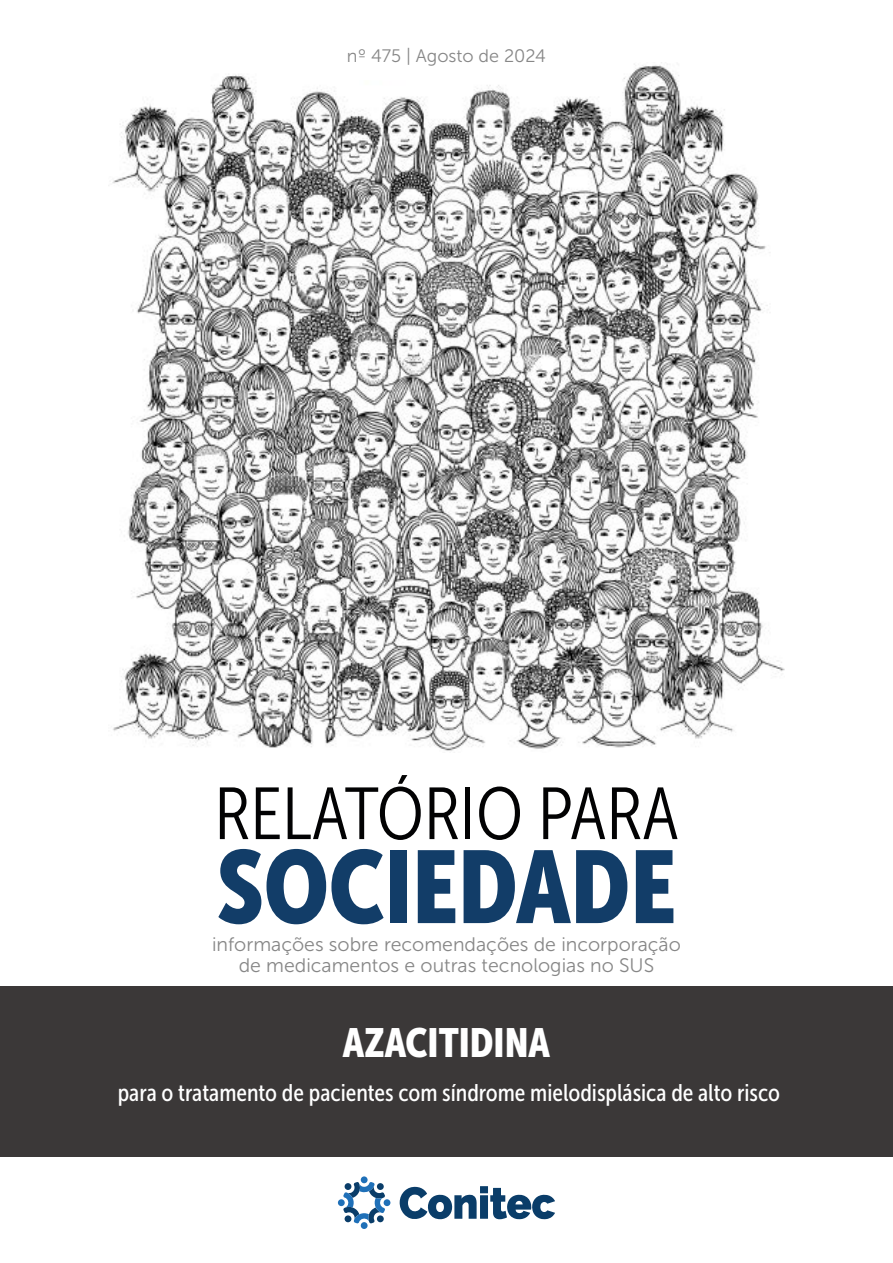
<style>
.page{position:relative;width:893px;height:1263px;background:#fff}
.page>*{position:absolute;margin:0;border:0;box-sizing:border-box;transform-origin:0 0}
.t1{font:102px "Museo Sans Cond 900";color:#123d68}
.t2{font:73.5px "Museo Sans Cond 300";color:#020203}
.t3{font:40.5px "Museo Sans Cond 900";color:#fff}
.t4{font:24px "Museo Sans Cond 500";color:#fff}
.t5{font:19.5px/21px "Museo Sans 300";color:#878787;text-align:center}
.t6{font:18px "Museo Sans 300";color:#878787}
</style>
<div class="page">
<img style="left:108px;top:62px;width:677px;height:689px">
<div style="left:271px;top:39px;width:336px;height:41px;background:#fff"></div>
<svg style="left:400px;top:1186px;width:155px;height:33px"></svg>
<div style="left:361px;top:1176px;width:7px;height:7px;background:#1f70b8;border-radius:50%"></div>
<div style="left:384px;top:1199px;width:6px;height:7px;background:#1f70b8;border-radius:50%"></div>
<div style="left:338px;top:1199px;width:7px;height:7px;background:#1f70b8;border-radius:50%"></div>
<div style="left:361px;top:1222px;width:7px;height:7px;background:#1f70b8;border-radius:50%"></div>
<svg style="left:343px;top:1182px;width:42px;height:41px"></svg>
<div style="left:0;top:986px;width:893px;height:171px;background:#3b3838"></div>
<p class="t6" style="left:347px;top:46px;width:200px">nº 475 | Agosto de 2024</p>
<h2 class="t2" style="left:214px;top:774px;width:466px">RELATÓRIO PARA</h2>
<h1 class="t1" style="left:217px;top:829px;width:461px">SOCIEDADE</h1>
<p class="t5" style="left:212px;top:934px;width:470px">informações sobre recomendações de incorporação de medicamentos e outras tecnologias no SUS</p>
<h3 class="t3" style="left:343px;top:1020px;width:209px">AZACITIDINA</h3>
<p class="t4" style="left:118px;top:1079px;width:664px">para o tratamento de pacientes com síndrome mielodisplásica de alto risco</p>
</div>
